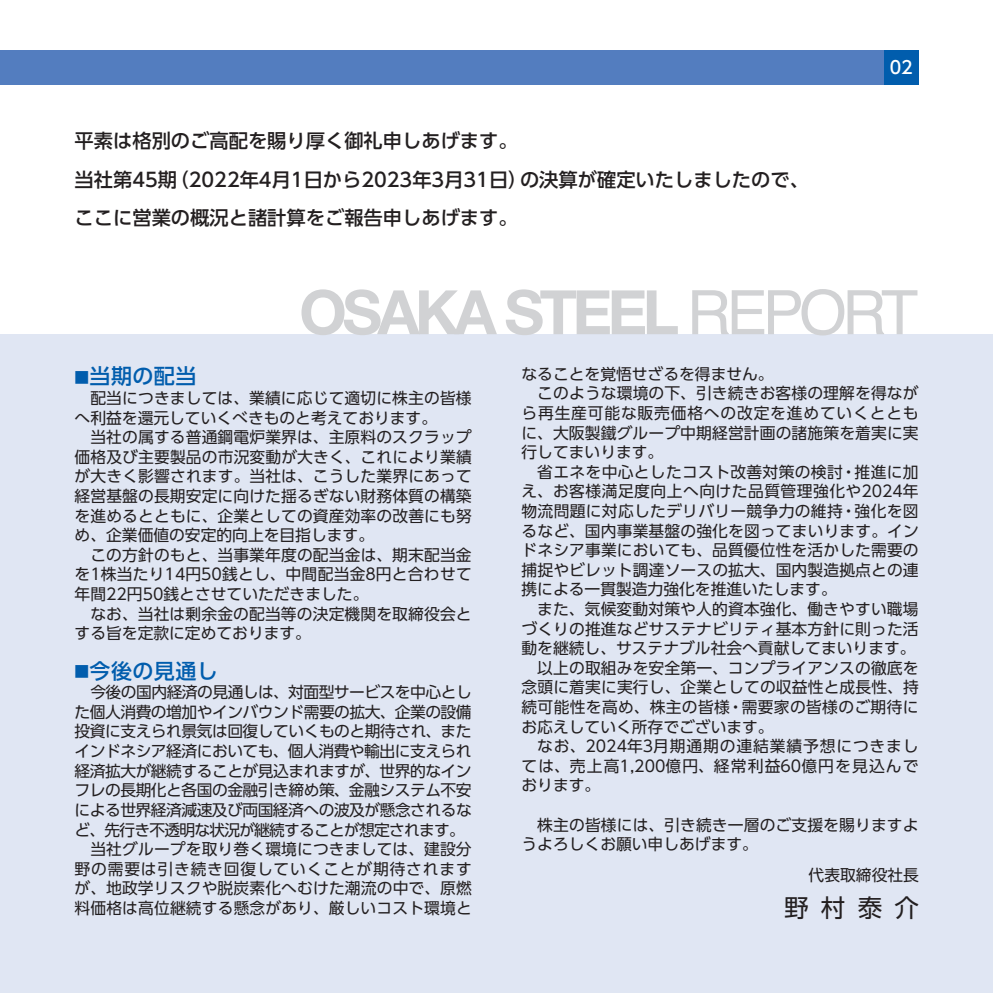
<style>
.page{position:relative;width:993px;height:993px;background:#fff}
.page>*{position:absolute;margin:0;border:0;box-sizing:border-box;transform-origin:0 0}
.t1{font:700 61.25px "Helvetica Neue";letter-spacing:-.075em;color:#d1d2d4}
.t2{font:24.5px "UD Shin Go Pro";color:#231f20}
.t3{font:500 21px "UD Shin Go Pro";letter-spacing:.02em;color:#015dad}
.t4{font:500 19.25px/38.5px "UD Shin Go Pro";color:#231f20}
.t5{font:500 17.5px "UD Shin Go Pro";color:#fff}
.t6{font:15.75px/19.6px "UD Shin Go Pro";letter-spacing:.01em;color:#231f20}
.t7{font:15.75px "UD Shin Go Pro";letter-spacing:-.03em;color:#231f20}
.t8{font:15.75px "UD Shin Go Pro";letter-spacing:.05em;color:#231f20}
.t9{font:15.75px "UD Shin Go Pro";letter-spacing:.075em;color:#231f20}
.t10{font:15.75px "UD Shin Go Pro";letter-spacing:-.05em;color:#231f20}
.t11{font:15.75px "UD Shin Go Pro";letter-spacing:.03em;color:#231f20}
.t12{font:15.75px "UD Shin Go Pro";letter-spacing:.055em;color:#231f20}
.s1{font-family:"Helvetica";font-weight:400}
.s2{font-size:14.7px}
</style>
<div class="page">
<div style="left:0;top:334px;width:992px;height:658px;background:#e0e6f3"></div>
<div style="left:0;top:50px;width:918px;height:34px;background:#537dbf"></div>
<div style="left:883px;top:50px;width:35px;height:34px;background:#015dad"></div>
<p class="t4" style="left:75px;top:121px;width:735px">平素は格別のご高配を賜り厚く御礼申しあげます。<br>当社第45期（2022年4月1日から2023年3月31日）の決算が確定いたしましたので、ここに営業の概況と諸計算をご報告申しあげます。</p>
<p class="t5" style="left:889px;top:53px;width:25px">02</p>
<h1 class="t1" style="left:299px;top:264px;width:620px">OSAKA STEEL <span class="s1">REPORT</span></h1>
<h3 class="t3" style="left:75px;top:359px;width:123px"><span class="s2">■</span>当期の配当</h3>
<p class="t6" style="left:75px;top:387px;width:398px;text-indent:16px">配当につきましては、業績に応じて適切に株主の皆様へ利益を還元していくべきものと考えております。</p>
<p class="t6" style="left:75px;top:427px;width:398px;text-align:justify;text-indent:16px">当社の属する普通鋼電炉業界は、主原料のスクラップ価格及び主要製品の市況変動が大きく、これにより業績が大きく影響されます。当社は、こうした業界にあって経営基盤の長期安定に向けた揺るぎない財務体質の構築を進めるとともに、企業としての資産効率の改善にも努め、企業価値の安定的向上を目指します。</p>
<p class="t6" style="left:75px;top:544px;width:398px;text-align:justify;text-indent:16px">この方針のもと、当事業年度の配当金は、期末配当金を1株当たり14円50銭とし、中間配当金8円と合わせて年間22円50銭とさせていただきました。</p>
<p class="t6" style="left:75px;top:603px;width:398px;text-indent:16px">なお、当社は剰余金の配当等の決定機関を取締役会とする旨を定款に定めております。</p>
<h3 class="t3" style="left:75px;top:653px;width:145px"><span class="s2">■</span>今後の見通し</h3>
<p class="t7" style="left:90px;top:679px;width:383px">今後の国内経済の見通しは、対面型サービスを中心とし</p>
<p class="t7" style="left:75px;top:698px;width:398px">た個人消費の増加やインバウンド需要の拡大、企業の設備</p>
<p class="t7" style="left:75px;top:718px;width:398px">投資に支えられ景気は回復していくものと期待され、また</p>
<p class="t7" style="left:75px;top:738px;width:398px">インドネシア経済においても、個人消費や輸出に支えられ</p>
<p class="t7" style="left:75px;top:757px;width:398px">経済拡大が継続することが見込まれますが、世界的なイン</p>
<p class="t7" style="left:75px;top:777px;width:398px">フレの長期化と各国の金融引き締め策、金融システム不安</p>
<p class="t7" style="left:75px;top:796px;width:398px">による世界経済減速及び両国経済への波及が懸念されるな</p>
<p class="t10" style="left:75px;top:816px;width:391px">ど、先行き不透明な状況が継続することが想定されます。</p>
<p class="t6" style="left:90px;top:838px;width:382px">当社グループを取り巻く環境につきましては、建設分</p>
<p class="t8" style="left:75px;top:855px;width:398px">野の需要は引き続き回復していくことが期待されます</p>
<p class="t6" style="left:75px;top:877px;width:398px">が、地政学リスクや脱炭素化へむけた潮流の中で、原燃</p>
<p class="t6" style="left:75px;top:897px;width:398px">料価格は高位継続する懸念があり、厳しいコスト環境と</p>
<p class="t6" style="left:521px;top:363px;width:253px">なることを覚悟せざるを得ません。</p>
<p class="t6" style="left:537px;top:383px;width:382px">このような環境の下、引き続きお客様の理解を得なが</p>
<p class="t8" style="left:521px;top:400px;width:398px">ら再生産可能な販売価格への改定を進めていくととも</p>
<p class="t6" style="left:521px;top:422px;width:398px">に、大阪製鐵グループ中期経営計画の諸施策を着実に実</p>
<p class="t6" style="left:521px;top:441px;width:143px">行してまいります。</p>
<p class="t6" style="left:537px;top:461px;width:383px">省エネを中心としたコスト改善対策の検討・推進に加</p>
<p class="t11" style="left:521px;top:478px;width:398px">え、お客様満足度向上へ向けた品質管理強化や2024年</p>
<p class="t6" style="left:521px;top:500px;width:398px">物流問題に対応したデリバリー競争力の維持・強化を図</p>
<p class="t6" style="left:521px;top:520px;width:398px">るなど、国内事業基盤の強化を図ってまいります。イン</p>
<p class="t6" style="left:521px;top:539px;width:398px">ドネシア事業においても、品質優位性を活かした需要の</p>
<p class="t6" style="left:521px;top:559px;width:398px">捕捉やビレット調達ソースの拡大、国内製造拠点との連</p>
<p class="t6" style="left:521px;top:579px;width:316px">携による一貫製造力強化を推進いたします。</p>
<p class="t6" style="left:537px;top:598px;width:382px">また、気候変動対策や人的資本強化、働きやすい職場</p>
<p class="t6" style="left:521px;top:618px;width:398px">づくりの推進などサステナビリティ基本方針に則った活</p>
<p class="t6" style="left:521px;top:637px;width:395px">動を継続し、サステナブル社会へ貢献してまいります。</p>
<p class="t6" style="left:537px;top:657px;width:382px">以上の取組みを安全第一、コンプライアンスの徹底を</p>
<p class="t6" style="left:521px;top:677px;width:398px">念頭に着実に実行し、企業としての収益性と成長性、持</p>
<p class="t6" style="left:521px;top:696px;width:398px">続可能性を高め、株主の皆様・需要家の皆様のご期待に</p>
<p class="t6" style="left:521px;top:716px;width:253px">お応えしていく所存でございます。</p>
<p class="t12" style="left:537px;top:733px;width:383px">なお、2024年3月期通期の連結業績予想につきまし</p>
<p class="t9" style="left:521px;top:752px;width:398px">ては、売上高1,200億円、経常利益60億円を見込んで</p>
<p class="t6" style="left:521px;top:775px;width:80px">おります。</p>
<p class="t6" style="left:521px;top:814px;width:398px;text-indent:16px">株主の皆様には、引き続き一層のご支援を賜りますようよろしくお願い申しあげます。</p>
<p class="t6" style="left:808px;top:864px;width:112px">代表取締役社長</p>
<h2 class="t2" style="left:783px;top:887px;width:136px">野村泰介</h2>
</div>
